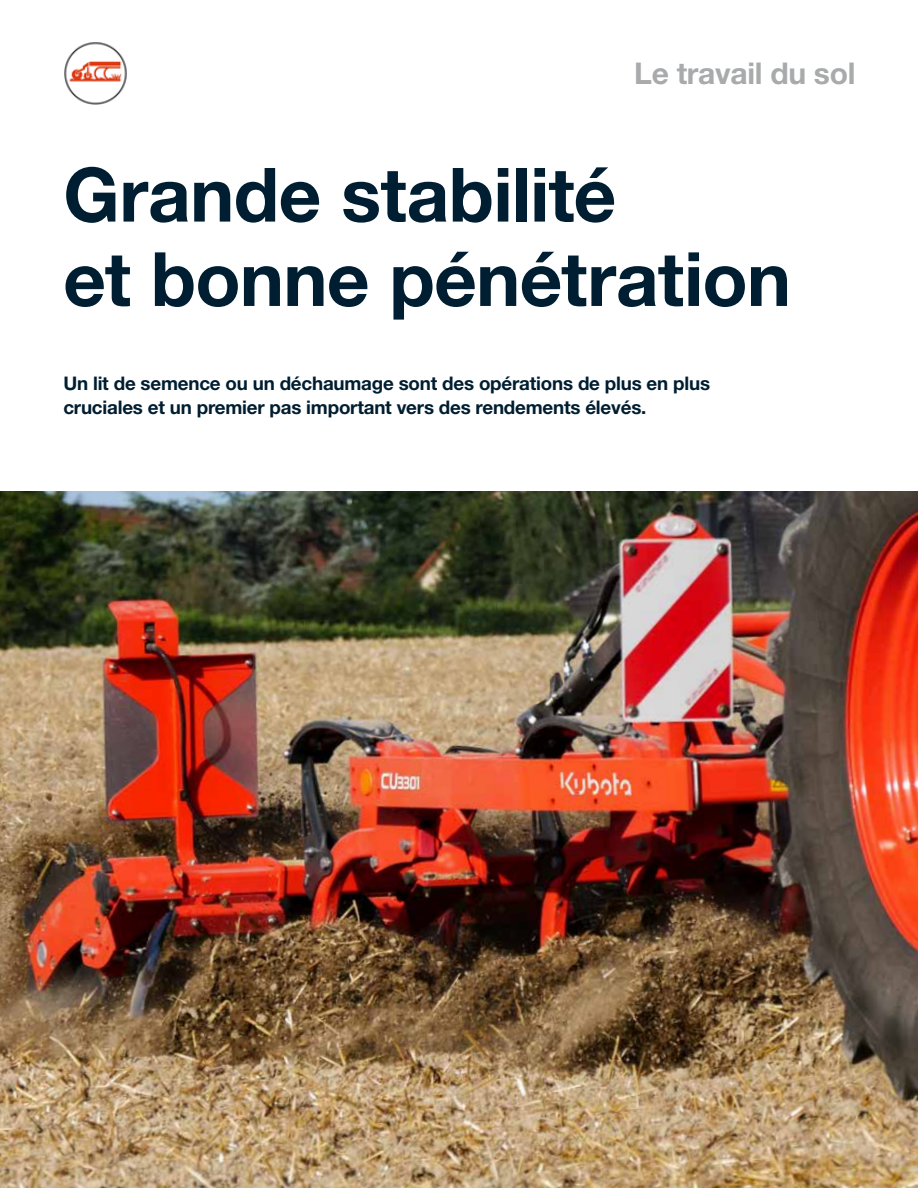
<style>
.page{position:relative;width:918px;height:1188px;background:#fff}
.page>*{position:absolute;margin:0;border:0;box-sizing:border-box;transform-origin:0 0}
.t1{font:700 75px/84.3px "Helvetica Neue LT Std";letter-spacing:-.01em;color:#001e31}
.t2{font:700 30px "Helvetica Neue LT Std";letter-spacing:-.01em;color:#a8aaab}
.t3{font:700 18.75px/24px "Helvetica Neue LT Std";letter-spacing:-.01em;color:#001e31}
</style>
<div class="page">
<img style="left:64px;top:42px;width:63px;height:63px">
<img style="left:0;top:492px;width:918px;height:696px">
<h2 class="t2" style="left:634px;top:55px;width:223px">Le travail du sol</h2>
<h1 class="t1" style="left:63px;top:151px;width:729px">Grande stabilité<br>et bonne pénétration</h1>
<p class="t3" style="left:63px;top:371px;width:648px">Un lit de semence ou un déchaumage sont des opérations de plus en plus cruciales et un premier pas important vers des rendements élevés.</p>
</div>
